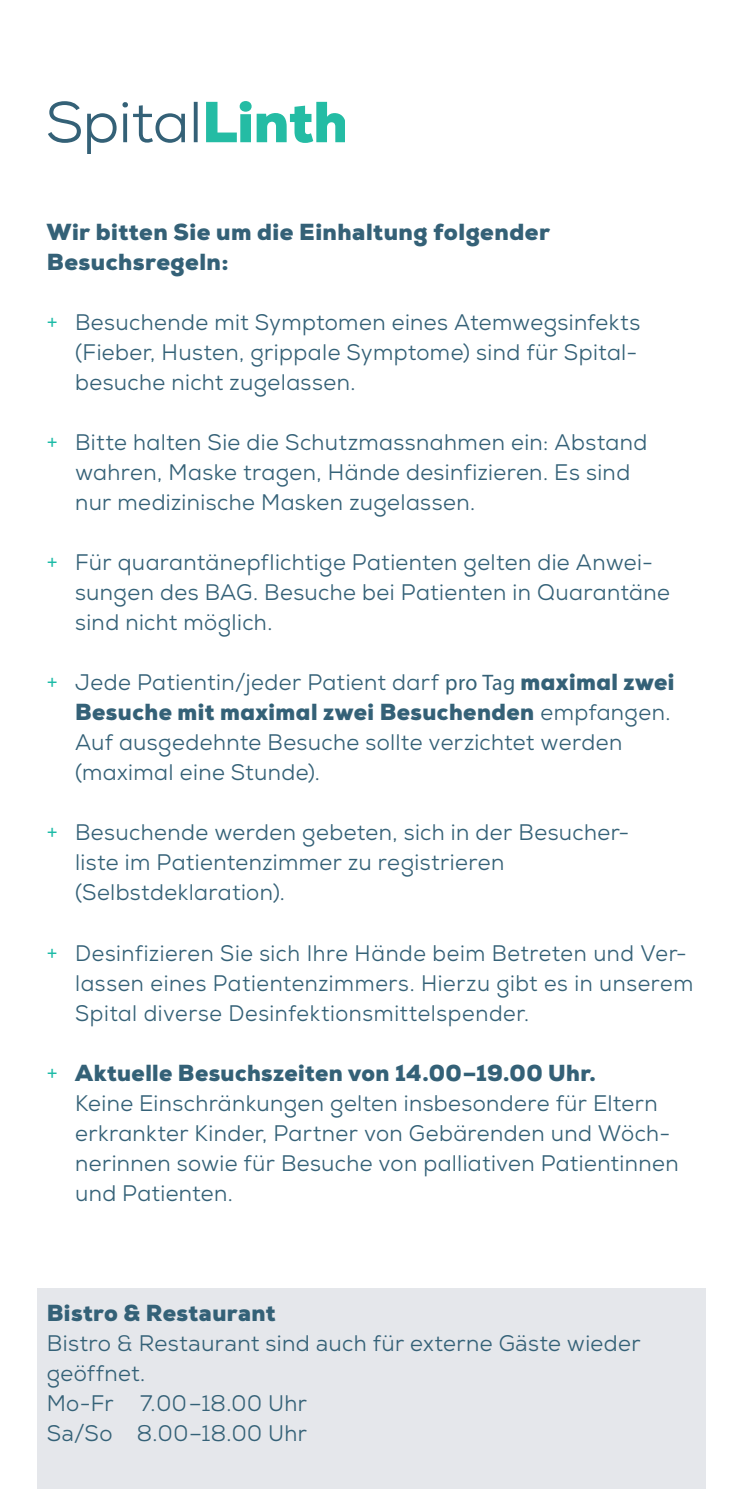
<style>
.page{position:relative;width:745px;height:1489px;background:#fff}
.page>*{position:absolute;margin:0;border:0;box-sizing:border-box;transform-origin:0 0}
.t1{font:22.5px/30px "Nexa";letter-spacing:.02em;color:#346177}
.t2{font:22.5px/30px "Nexa";letter-spacing:.02em;color:#346177;scale:.95 1}
.Lauftext_Titel_Türki{font:900 22.5px/30px "Nexa";letter-spacing:.02em;color:#346177}
.s1{color:#1dbba7}
.s2{font-family:"Myriad Pro"}
.s3{font-weight:900}
</style>
<div class="page">
<div style="left:37px;top:1288px;width:668px;height:200px;background:#e5e7eb"></div>
<svg style="left:206px;top:101px;width:138px;height:42px"></svg>
<svg style="left:48px;top:101px;width:149px;height:52px"></svg>
<p class="Lauftext_Titel_Türki" style="left:47px;top:217px;width:504px">Wir bitten Sie um die Einhaltung folgender<br>Besuchsregeln:</p>
<p class="t1" style="left:75px;top:307px;width:566px;text-indent:-28px"><span class="s1">+</span> Besuchende mit Symptomen eines Atemwegsinfekts (Fieber, Husten, grippale Symptome) sind für Spital&shy;besuche nicht zugelassen.</p>
<p class="t1" style="left:75px;top:427px;width:573px;text-indent:-28px"><span class="s1">+</span> Bitte halten Sie die Schutzmassnahmen ein: Abstand wahren, Maske tragen, Hände desinfizieren. Es sind nur medizinische Masken zugelassen.</p>
<p class="t1" style="left:75px;top:547px;width:596px;text-indent:-28px"><span class="s1">+</span> Für quarantänepflichtige Patienten gelten die Anwei&shy;sungen des BAG. Besuche bei Patienten in Quarantäne sind nicht möglich.</p>
<p class="t1" style="left:75px;top:667px;width:600px;text-indent:-28px"><span class="s1">+</span> Jede Patientin/jeder Patient darf <span class="s2">pro Tag</span> <span class="s3">maximal zwei Besuche mit maximal zwei Besuchenden</span> empfangen.<br>Auf ausgedehnte Besuche sollte verzichtet werden (maximal eine Stunde).</p>
<p class="t1" style="left:75px;top:817px;width:555px;text-indent:-28px"><span class="s1">+</span> Besuchende werden gebeten, sich in der Besucher&shy;liste im Patientenzimmer zu registrieren (Selbstdeklaration).</p>
<p class="t2" style="left:75px;top:937px;width:652px;text-indent:-28px"><span class="s1">+</span> Desinfizieren Sie sich Ihre Hände beim Betreten und Ver&shy;lassen eines Patientenzimmers. Hierzu gibt es in unserem<br>Spital diverse Desinfektionsmittelspender.</p>
<p class="t1" style="left:75px;top:1057px;width:604px;text-indent:-28px"><span class="s1">+</span> <span class="s3">Aktuelle Besuchszeiten von 14.00–19.00 Uhr.<br></span>Keine Einschränkungen gelten insbesondere für Eltern erkrankter Kinder, Partner von Gebärenden und Wöch&shy;nerinnen sowie für Besuche von palliativen Patientinnen und Patienten.</p>
<p class="t1" style="left:47px;top:1297px;width:595px"><span class="s3">Bistro &amp; Restaurant<br></span>Bistro &amp; Restaurant sind auch für externe Gäste wieder geöffnet.<br>Mo-Fr 7.00–18.00 Uhr<br>Sa/So 8.00–18.00 Uhr</p>
</div>
